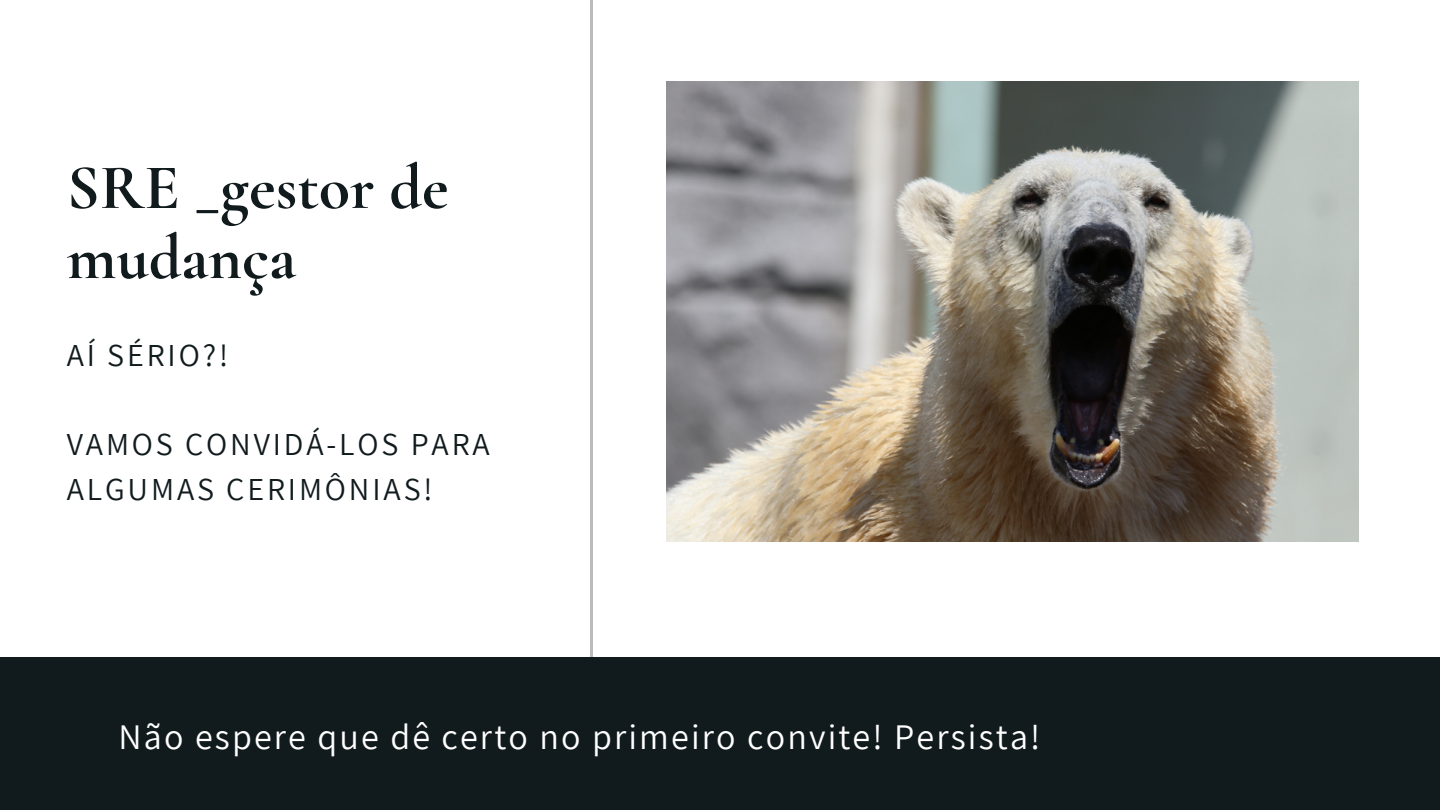
<style>
.page{position:relative;width:1440px;height:810px;background:#fff}
.page>*{position:absolute;margin:0;border:0;box-sizing:border-box;transform-origin:0 0}
.t1{font:700 64px/70.1px "Cormorant Garamond";color:#111b1e}
.t2{font:36px "Assistant";letter-spacing:.06em;color:#fff}
.t3{font:32px/44.5px "Assistant";letter-spacing:.09em;color:#111b1e}
</style>
<div class="page">
<hr style="left:591px;top:0;width:2px;height:810px;background:#111b1e">
<div style="left:0;top:657px;width:1440px;height:153px;background:#111b1e"></div>
<img style="left:667px;top:81px;width:692px;height:461px">
<h1 class="t1" style="left:67px;top:153px;width:383px">SRE _gestor de mudança</h1>
<p class="t3" style="left:67px;top:332px;width:163px">AÍ SÉRIO?!</p>
<p class="t3" style="left:67px;top:421px;width:425px">VAMOS CONVIDÁ-LOS PARA<br>ALGUMAS CERIMÔNIAS!</p>
<p class="t2" style="left:119px;top:713px;width:923px">Não espere que dê certo no primeiro convite! Persista!</p>
</div>
